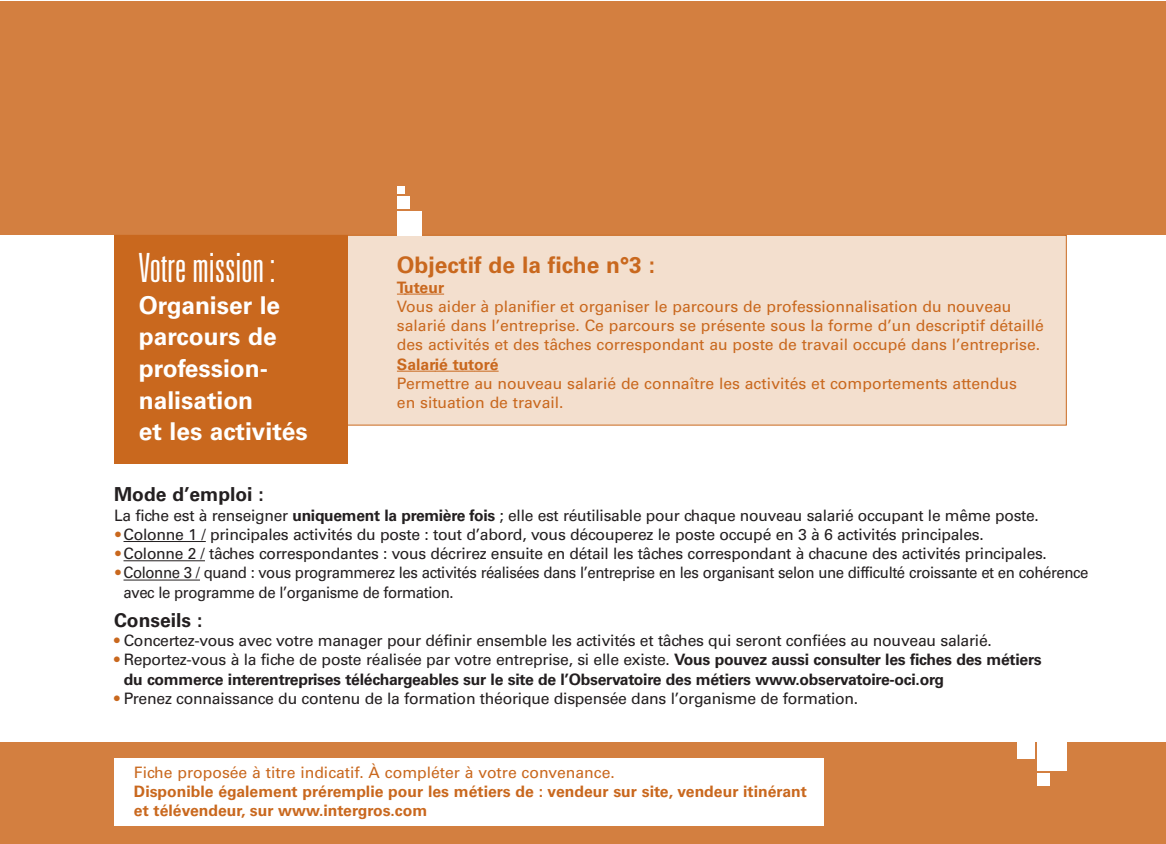
<style>
.page{position:relative;width:1166px;height:844px;background:#fff}
.page>*{position:absolute;margin:0;border:0;box-sizing:border-box;transform-origin:0 0}
.t1{font:300 ultra-condensed 40.25px "Univers";color:#fff}
.t2{font:700 24.5px/31.5px "Univers";color:#fff}
.t3{font:700 22.75px "Univers";color:#c9681e}
.t4{font:700 19.25px "Univers";color:#231f20}
.t5{font:15.75px "Univers";letter-spacing:-.015em;color:#231f20}
.t6{font:15.75px/19.2px "Univers";color:#c9681e}
.t7{font:700 15.75px/19.2px "Univers";letter-spacing:-.015em;color:#231f20}
.t8{font:15.75px/19.2px "Univers";letter-spacing:-.015em;color:#231f20;scale:.95 1}
.t9{font:700 15.75px/19.2px "Univers";color:#c9681e}
.s1{font-weight:700}
.s2{font-family:"Helvetica Neue";color:#c9681e}
.s3{color:#c9681e}
.s4{font-weight:400;color:#c9681e}
.s5{font-weight:400}
</style>
<div class="page">
<div style="left:0;top:2px;width:1166px;height:841px;background:#d37f40"></div>
<div style="left:0;top:235px;width:1166px;height:506px;background:#fff"></div>
<hr style="left:124px;top:541px;width:82px;height:1px;background:#231f20">
<hr style="left:124px;top:560px;width:81px;height:1px;background:#231f20">
<hr style="left:124px;top:579px;width:76px;height:1px;background:#231f20">
<div style="left:115px;top:235px;width:951px;height:190px;background:#f3dfce"></div>
<svg style="left:397px;top:293px;width:47px;height:1px"></svg>
<hr style="left:397px;top:370px;width:38px;height:1px;background:#c9681e">
<svg style="left:435px;top:370px;width:64px;height:1px"></svg>
<div style="left:114px;top:235px;width:233px;height:228px;background:#c9681e"></div>
<div style="left:397px;top:196px;width:12px;height:12px;background:#fff"></div>
<div style="left:397px;top:186px;width:7px;height:7px;background:#fff"></div>
<div style="left:397px;top:211px;width:25px;height:24px;background:#fff"></div>
<div style="left:114px;top:758px;width:709px;height:67px;background:#fff"></div>
<div style="left:1037px;top:773px;width:12px;height:12px;background:#fff"></div>
<div style="left:1017px;top:741px;width:17px;height:17px;background:#fff"></div>
<div style="left:1037px;top:741px;width:30px;height:29px;background:#fff"></div>
<h1 class="t1" style="left:139px;top:253px;width:138px">Votre mission :</h1>
<h2 class="t2" style="left:139px;top:291px;width:170px">Organiser le parcours de profession&shy;nalisation<br>et les activités</h2>
<h3 class="t3" style="left:397px;top:257px;width:260px">Objectif de la fiche n°3 :</h3>
<p class="t9" style="left:397px;top:279px;width:49px">Tuteur</p>
<p class="t6" style="left:397px;top:298px;width:648px">Vous aider à planifier et organiser le parcours de professionnalisation du nouveau salarié dans l’entreprise. Ce parcours se présente sous la forme d’un descriptif détaillé des activités et des tâches correspondant au poste de travail occupé dans l’entreprise.</p>
<p class="t9" style="left:397px;top:356px;width:103px">Salarié tutoré</p>
<p class="t6" style="left:397px;top:375px;width:621px">Permettre au nouveau salarié de connaître les activités et comportements attendus en situation de travail.</p>
<p class="t4" style="left:114px;top:487px;width:151px">Mode d’emploi :</p>
<p class="t5" style="left:114px;top:509px;width:926px">La fiche est à renseigner <span class="s1">uniquement la première fois</span> ; elle est réutilisable pour chaque nouveau salarié occupant le même poste.</p>
<p class="t5" style="left:114px;top:528px;width:871px"><span class="s2">•</span>Colonne 1 / principales activités du poste : tout d’abord, vous découperez le poste occupé en 3 à 6 activités principales.</p>
<p class="t5" style="left:114px;top:547px;width:934px"><span class="s2">•</span>Colonne 2 / tâches correspondantes : vous décrirez ensuite en détail les tâches correspondant à chacune des activités principales.</p>
<p class="t8" style="left:124px;top:564px;width:1017px;text-indent:-9px"><span class="s2">•</span>Colonne 3 / quand : vous programmerez les activités réalisées dans l’entreprise en les organisant selon une difficulté croissante et en cohérence avec le programme de l’organisme de formation.</p>
<p class="t4" style="left:114px;top:613px;width:90px">Conseils :</p>
<p class="t5" style="left:114px;top:634px;width:879px"><span class="s3">•</span> Concertez-vous avec votre manager pour définir ensemble les activités et tâches qui seront confiées au nouveau salarié.</p>
<p class="t7" style="left:124px;top:651px;width:919px;text-indent:-10px"><span class="s4">•</span> <span class="s5">Reportez-vous à la fiche de poste réalisée par votre entreprise, si elle existe.</span> Vous pouvez aussi consulter les fiches des métiers du commerce interentreprises téléchargeables sur le site de l’Observatoire des métiers www.observatoire-oci.org</p>
<p class="t5" style="left:114px;top:692px;width:746px"><span class="s3">•</span> Prenez connaissance du contenu de la formation théorique dispensée dans l’organisme de formation.</p>
<p class="t6" style="left:134px;top:764px;width:482px">Fiche proposée à titre indicatif. À compléter à votre convenance.</p>
<p class="t9" style="left:134px;top:783px;width:674px">Disponible également préremplie pour les métiers de : vendeur sur site, vendeur itinérant et télévendeur, sur www.intergros.com</p>
</div>
